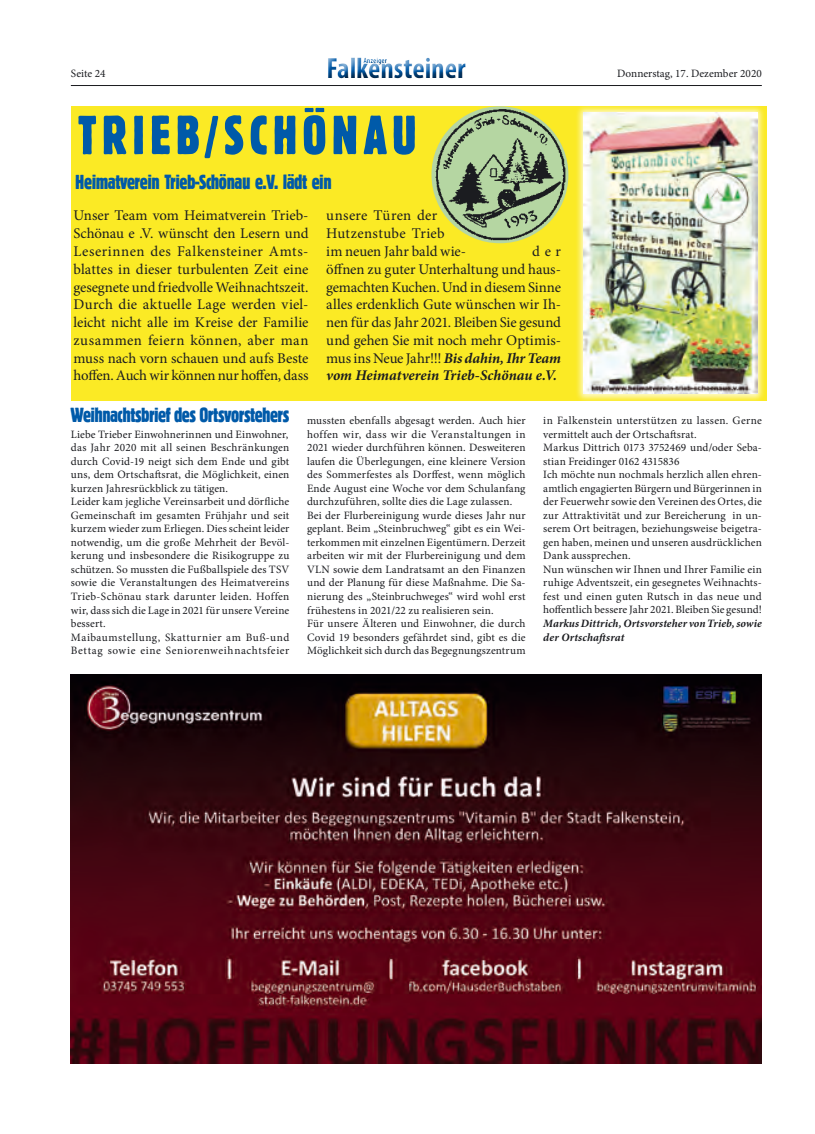
<style>
.page{position:relative;width:815px;height:1134px;background:#fff}
.page>*{position:absolute;margin:0;border:0;box-sizing:border-box;transform-origin:0 0}
.t1{font:57.12px "Block D Regu Extr Cond";letter-spacing:.09em;color:#005aa9}
.t2{font:700 condensed 29.38px "Myriad Pro";color:#005aa9}
.t3{font:21.25px "Block D Regu Extr Cond";letter-spacing:-.02em;color:#005aa9}
.t4{font:14.88px/17.8px "Minion Pro";color:#1b1c20;text-align:justify}
.t5{font:11.25px/13.5px "Minion Pro";letter-spacing:.01em;color:#1b1c20}
.t6{font:italic 700 11.25px/13.5px "Minion Pro";letter-spacing:.01em;color:#1b1c20}
.t7{font:700 condensed 7.75px "Myriad Pro";color:#005aa9}
.s1{font-weight:700;font-style:italic}
</style>
<div class="page">
<hr style="left:71px;top:85px;width:691px;height:1px;background:#1b1c20">
<div style="left:317px;top:48px;width:161px;height:39px;background:#fff"></div>
<div style="left:321px;top:52px;width:154px;height:35px;background:#1b1c20;opacity:.75"></div>
<div style="left:71px;top:106px;width:696px;height:295px;background:#fbea25"></div>
<img style="left:431px;top:106px;width:137px;height:137px;border-radius:68px">
<div style="left:575px;top:104px;width:190px;height:298px;background:#fff;opacity:.75"></div>
<img style="left:583px;top:112px;width:174px;height:282px">
<img style="left:71px;top:674px;width:691px;height:389px">
<p class="t7" style="left:363px;top:56px;width:25px">Anzeiger</p>
<h2 class="t2" style="left:326px;top:50px;width:141px">Falkensteiner</h2>
<p class="t5" style="left:71px;top:67px;width:36px">Seite 24</p>
<p class="t5" style="left:617px;top:67px;width:146px">Donnerstag, 17. Dezember 2020</p>
<h1 class="t1" style="left:78px;top:106px;width:340px">TRIEB/SCHÖNAU</h1>
<h3 class="t3" style="left:75px;top:171px;width:258px">Heimatverein Trieb-Schönau e.V. lädt ein</h3>
<p class="t4" style="left:74px;top:207px;width:237px">Unser Team vom Heimatverein Trieb-Schönau e .V. wünscht den Lesern und Leserinnen des Falkensteiner Amts&shy;blattes in dieser turbulenten Zeit eine gesegnete und friedvolle Weihnachtszeit.<br>Durch die aktuelle Lage werden viel&shy;leicht nicht alle im Kreise der Familie zusammen feiern können, aber man muss nach vorn schauen und aufs Beste hoffen. Auch wir können nur hoffen, dass</p>
<h3 class="t4" style="left:326px;top:207px;width:141px;text-align:left">unsere Türen der<br>Hutzenstube Trieb<br>im neuen Jahr bald wie-</h3>
<p class="t4" style="left:326px;top:242px;width:236px;text-indent:206px">der öffnen zu guter Unterhaltung und haus&shy;gemachten Kuchen. Und in diesem Sinne alles erdenklich Gute wünschen wir Ih&shy;nen für das Jahr 2021. Bleiben Sie gesund und gehen Sie mit noch mehr Optimis&shy;mus ins Neue Jahr!!! <span class="s1">Bis dahin, Ihr Team vom Heimatverein Trieb-Schönau e.V.</span></p>
<h3 class="t3" style="left:71px;top:405px;width:220px">Weihnachtsbrief des Ortsvorstehers</h3>
<p class="t5" style="left:71px;top:427px;width:220px">Liebe Trieber Einwohnerinnen und Einwohner, das Jahr 2020 mit all seinen Beschränkungen durch Covid-19 neigt sich dem Ende und gibt uns, dem Ortschaftsrat, die Möglichkeit, einen kurzen Jahresrückblick zu tätigen.<br>Leider kam jegliche Vereinsarbeit und dörfliche Gemeinschaft im gesamten Frühjahr und seit kurzem wieder zum Erliegen. Dies scheint leider notwendig, um die große Mehrheit der Bevöl&shy;kerung und insbesondere die Risikogruppe zu schützen. So mussten die Fußballspiele des TSV sowie die Veranstaltungen des Heimatvereins Trieb-Schönau stark darunter leiden. Hoffen wir, dass sich die Lage in 2021 für unsere Vereine bessert.<br>Maibaumstellung, Skatturnier am Buß-und Bettag sowie eine Seniorenweihnachtsfeier</p>
<p class="t5" style="left:307px;top:414px;width:220px">mussten ebenfalls abgesagt werden. Auch hier hoffen wir, dass wir die Veranstaltungen in 2021 wieder durchführen können. Desweiteren laufen die Überlegungen, eine kleinere Version des Sommerfestes als Dorffest, wenn möglich Ende August eine Woche vor dem Schulanfang durchzuführen, sollte dies die Lage zulassen.<br>Bei der Flurbereinigung wurde dieses Jahr nur geplant. Beim „Steinbruchweg“ gibt es ein Wei&shy;terkommen mit einzelnen Eigentümern. Derzeit arbeiten wir mit der Flurbereinigung und dem VLN sowie dem Landratsamt an den Finanzen und der Planung für diese Maßnahme. Die Sa&shy;nierung des „Steinbruchweges“ wird wohl erst frühestens in 2021/22 zu realisieren sein.<br>Für unsere Älteren und Einwohner, die durch Covid 19 besonders gefährdet sind, gibt es die Möglichkeit sich durch das Begegnungszentrum</p>
<p class="t5" style="left:543px;top:414px;width:220px">in Falkenstein unterstützen zu lassen. Gerne vermittelt auch der Ortschaftsrat.<br>Markus Dittrich 0173 3752469 und/oder Seba&shy;stian Freidinger 0162 4315836<br>Ich möchte nun nochmals herzlich allen ehren&shy;amtlich engagierten Bürgern und Bürgerinnen in der Feuerwehr sowie den Vereinen des Ortes, die zur Attraktivität und zur Bereicherung in un&shy;serem Ort beitragen, beziehungsweise beigetra&shy;gen haben, meinen und unseren ausdrücklichen Dank aussprechen.<br>Nun wünschen wir Ihnen und Ihrer Familie ein ruhige Adventszeit, ein gesegnetes Weihnachts&shy;fest und einen guten Rutsch in das neue und hoffentlich bessere Jahr 2021. Bleiben Sie gesund!</p>
<p class="t6" style="left:543px;top:616px;width:220px">Markus Dittrich, Ortsvorsteher von Trieb, sowie der Ortschaftsrat</p>
</div>
